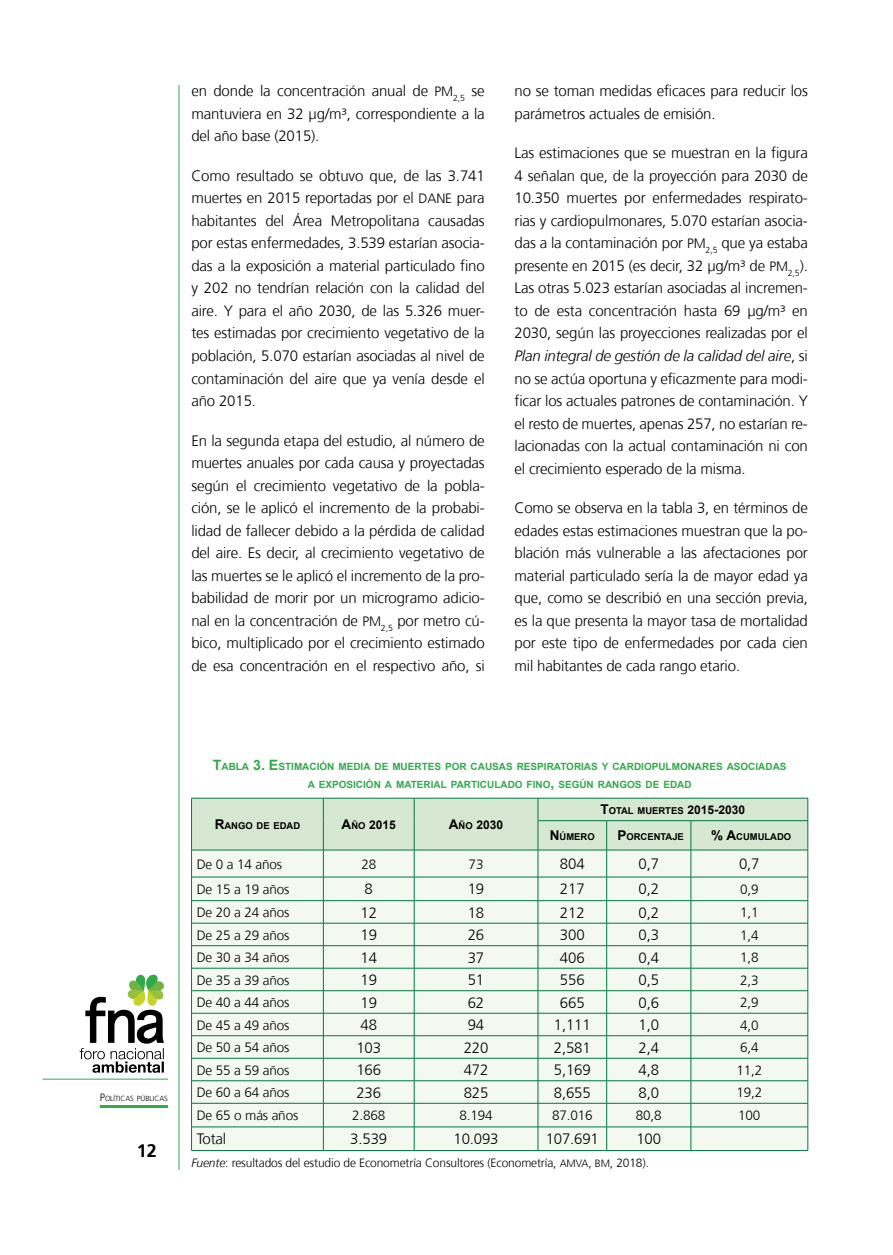
<style>
.page{position:relative;width:893px;height:1255px;background:#fff}
.page>*{position:absolute;margin:0;border:0;box-sizing:border-box;transform-origin:0 0}
.t1{font:700 18px "Frutiger";color:#000}
.t2{font:300 15px/22.5px "Frutiger";letter-spacing:-.01em;color:#000;text-align:justify}
.t3{font:300 13.5px "Frutiger";letter-spacing:-.01em;color:#000}
.t4{font:300 12px "Frutiger";letter-spacing:-.01em;color:#000}
.t5{font:700 12px "Arial";color:#000}
.t6{font:700 10.05px/18px "Arial";color:#32aa4a;text-align:center}
.t7{font:700 9.45px "Arial";color:#000}
.t8{font:300 7.35px "Frutiger";color:#000}
.s1{font-size:13.5px}
.s2{font-style:italic}
.s3{font-size:10.5px}
.s4{font-size:14.25px}
.s5{font-size:9.45px}
.s6{font-size:12px}
</style>
<div class="page">
<svg style="left:80px;top:974px;width:84px;height:98px"></svg>
<hr style="left:179px;top:85px;width:1px;height:1084px;background:#32aa4a">
<hr style="left:43px;top:1078px;width:125px;height:1px;background:#32aa4a">
<hr style="left:100px;top:1104px;width:68px;height:3px;background:#32aa4a">
<svg style="left:191px;top:798px;width:618px;height:352px"></svg>
<hr style="left:191px;top:1150px;width:132px;height:1px;background:#007740">
<hr style="left:323px;top:1150px;width:91px;height:1px;background:#007740">
<hr style="left:414px;top:1150px;width:124px;height:1px;background:#007740">
<hr style="left:538px;top:1150px;width:69px;height:1px;background:#007740">
<hr style="left:607px;top:1150px;width:84px;height:1px;background:#007740">
<hr style="left:691px;top:1150px;width:117px;height:1px;background:#007740">
<p class="t2" style="left:191px;top:80px;width:295px">en donde la concentración anual de <span class="s1">PM</span><sub>2,5</sub> se mantuviera en 32 µg/m³, correspondiente a la del año base (2015).</p>
<p class="t2" style="left:191px;top:165px;width:295px">Como resultado se obtuvo que, de las 3.741 muertes en 2015 reportadas por el <span class="s1">DANE</span> para habitantes del Área Metropolitana causadas por estas enfermedades, 3.539 estarían asocia&shy;das a la exposición a material particulado fino y 202 no tendrían relación con la calidad del aire. Y para el año 2030, de las 5.326 muer&shy;tes estimadas por crecimiento vegetativo de la población, 5.070 estarían asociadas al nivel de contaminación del aire que ya venía desde el año 2015.</p>
<p class="t2" style="left:191px;top:429px;width:295px">En la segunda etapa del estudio, al número de muertes anuales por cada causa y proyectadas según el crecimiento vegetativo de la pobla&shy;ción, se le aplicó el incremento de la probabi&shy;lidad de fallecer debido a la pérdida de calidad del aire. Es decir, al crecimiento vegetativo de las muertes se le aplicó el incremento de la pro&shy;babilidad de morir por un microgramo adicio&shy;nal en la concentración de <span class="s1">PM</span><sub>2,5</sub> por metro cú&shy;bico, multiplicado por el crecimiento estimado de esa concentración en el respectivo año, si</p>
<p class="t2" style="left:514px;top:80px;width:295px">no se toman medidas eficaces para reducir los parámetros actuales de emisión.</p>
<p class="t2" style="left:514px;top:142px;width:295px">Las estimaciones que se muestran en la figura 4 señalan que, de la proyección para 2030 de 10.350 muertes por enfermedades respirato&shy;rias y cardiopulmonares, 5.070 estarían asocia&shy;das a la contaminación por <span class="s1">PM</span><sub>2,5</sub> que ya estaba presente en 2015 (es decir, 32 µg/m³ de <span class="s1">PM</span><sub>2,5</sub>).<br>Las otras 5.023 estarían asociadas al incremen&shy;to de esta concentración hasta 69 µg/m³ en 2030, según las proyecciones realizadas por el <span class="s2">Plan integral de gestión de la calidad del aire</span>, si no se actúa oportuna y eficazmente para modi&shy;ficar los actuales patrones de contaminación. Y el resto de muertes, apenas 257, no estarían re&shy;lacionadas con la actual contaminación ni con el crecimiento esperado de la misma.</p>
<p class="t2" style="left:514px;top:497px;width:295px">Como se observa en la tabla 3, en términos de edades estas estimaciones muestran que la po&shy;blación más vulnerable a las afectaciones por material particulado sería la de mayor edad ya que, como se describió en una sección previa, es la que presenta la mayor tasa de mortalidad por este tipo de enfermedades por cada cien mil habitantes de cada rango etario.</p>
<p class="t8" style="left:100px;top:1093px;width:70px"><span class="s3">P</span>OLÍTICAS PÚBLICAS</p>
<p class="t1" style="left:137px;top:1140px;width:22px">12</p>
<p class="t6" style="left:213px;top:757px;width:575px"><span class="s4">T</span>ABLA <span class="s4">3. E</span>STIMACIÓN MEDIA DE MUERTES POR CAUSAS RESPIRATORIAS Y CARDIOPULMONARES ASOCIADAS<br>A EXPOSICIÓN A MATERIAL PARTICULADO FINO<span class="s4">,</span> SEGÚN RANGOS DE EDAD</p>
<p class="t7" style="left:215px;top:819px;width:87px"><span class="s1">R</span>ANGO DE EDAD</p>
<p class="t5" style="left:342px;top:816px;width:56px"><span class="s1">A</span><span class="s5">ÑO</span> 2015</p>
<p class="t5" style="left:449px;top:816px;width:56px"><span class="s1">A</span><span class="s5">ÑO</span> 2030</p>
<p class="t7" style="left:600px;top:804px;width:146px"><span class="s1">T</span>OTAL MUERTES <span class="s6">2015</span><span class="s1">-</span><span class="s6">2030</span></p>
<p class="t7" style="left:550px;top:830px;width:46px"><span class="s1">N</span> ÚMERO</p>
<p class="t7" style="left:617px;top:830px;width:68px"><span class="s1">P</span>ORCENTAJE</p>
<p class="t7" style="left:711px;top:830px;width:82px"><span class="s1">% A</span>CUMULADO</p>
<p class="t3" style="left:197px;top:856px;width:87px">De 0 a 14 años</p>
<p class="t3" style="left:361px;top:856px;width:16px">28</p>
<p class="t3" style="left:469px;top:856px;width:16px">73</p>
<p class="t2" style="left:560px;top:852px;width:26px">804</p>
<p class="t2" style="left:638px;top:852px;width:22px">0,7</p>
<p class="t2" style="left:739px;top:852px;width:22px">0,7</p>
<p class="t3" style="left:197px;top:881px;width:94px">De 15 a 19 años</p>
<p class="t2" style="left:365px;top:878px;width:10px">8</p>
<p class="t2" style="left:468px;top:878px;width:18px">19</p>
<p class="t2" style="left:560px;top:878px;width:26px">217</p>
<p class="t2" style="left:638px;top:878px;width:22px">0,2</p>
<p class="t3" style="left:740px;top:881px;width:20px">0,9</p>
<p class="t3" style="left:197px;top:904px;width:94px">De 20 a 24 años</p>
<p class="t2" style="left:360px;top:901px;width:18px">12</p>
<p class="t2" style="left:468px;top:901px;width:18px">18</p>
<p class="t2" style="left:560px;top:901px;width:26px">212</p>
<p class="t2" style="left:638px;top:901px;width:22px">0,2</p>
<p class="t3" style="left:740px;top:904px;width:20px">1,1</p>
<p class="t3" style="left:197px;top:927px;width:94px">De 25 a 29 años</p>
<p class="t2" style="left:360px;top:923px;width:18px">19</p>
<p class="t2" style="left:468px;top:923px;width:18px">26</p>
<p class="t2" style="left:560px;top:923px;width:26px">300</p>
<p class="t2" style="left:638px;top:923px;width:22px">0,3</p>
<p class="t3" style="left:740px;top:927px;width:20px">1,4</p>
<p class="t3" style="left:197px;top:949px;width:94px">De 30 a 34 años</p>
<p class="t2" style="left:360px;top:946px;width:18px">14</p>
<p class="t2" style="left:468px;top:946px;width:18px">37</p>
<p class="t2" style="left:560px;top:946px;width:26px">406</p>
<p class="t2" style="left:638px;top:946px;width:22px">0,4</p>
<p class="t3" style="left:740px;top:949px;width:20px">1,8</p>
<p class="t3" style="left:197px;top:972px;width:94px">De 35 a 39 años</p>
<p class="t2" style="left:360px;top:968px;width:18px">19</p>
<p class="t2" style="left:468px;top:968px;width:18px">51</p>
<p class="t2" style="left:560px;top:968px;width:26px">556</p>
<p class="t2" style="left:638px;top:968px;width:22px">0,5</p>
<p class="t3" style="left:740px;top:972px;width:20px">2,3</p>
<p class="t3" style="left:197px;top:994px;width:94px">De 40 a 44 años</p>
<p class="t2" style="left:360px;top:991px;width:18px">19</p>
<p class="t2" style="left:468px;top:991px;width:18px">62</p>
<p class="t2" style="left:560px;top:991px;width:26px">665</p>
<p class="t2" style="left:638px;top:991px;width:22px">0,6</p>
<p class="t3" style="left:740px;top:994px;width:20px">2,9</p>
<p class="t3" style="left:197px;top:1017px;width:94px">De 45 a 49 años</p>
<p class="t2" style="left:360px;top:1013px;width:18px">48</p>
<p class="t2" style="left:468px;top:1013px;width:18px">94</p>
<p class="t2" style="left:554px;top:1013px;width:38px">1,111</p>
<p class="t2" style="left:638px;top:1013px;width:22px">1,0</p>
<p class="t3" style="left:740px;top:1017px;width:20px">4,0</p>
<p class="t3" style="left:197px;top:1039px;width:94px">De 50 a 54 años</p>
<p class="t2" style="left:356px;top:1036px;width:26px">103</p>
<p class="t2" style="left:464px;top:1036px;width:26px">220</p>
<p class="t2" style="left:554px;top:1036px;width:38px">2,581</p>
<p class="t2" style="left:638px;top:1036px;width:22px">2,4</p>
<p class="t3" style="left:740px;top:1039px;width:20px">6,4</p>
<p class="t3" style="left:197px;top:1062px;width:94px">De 55 a 59 años</p>
<p class="t2" style="left:356px;top:1058px;width:26px">166</p>
<p class="t2" style="left:464px;top:1058px;width:26px">472</p>
<p class="t2" style="left:554px;top:1058px;width:38px">5,169</p>
<p class="t2" style="left:638px;top:1058px;width:22px">4,8</p>
<p class="t3" style="left:736px;top:1062px;width:27px">11,2</p>
<p class="t3" style="left:197px;top:1084px;width:94px">De 60 a 64 años</p>
<p class="t2" style="left:356px;top:1081px;width:26px">236</p>
<p class="t2" style="left:464px;top:1081px;width:26px">825</p>
<p class="t2" style="left:554px;top:1081px;width:38px">8,655</p>
<p class="t2" style="left:638px;top:1081px;width:22px">8,0</p>
<p class="t3" style="left:736px;top:1084px;width:27px">19,2</p>
<p class="t3" style="left:197px;top:1107px;width:103px">De 65 o más años</p>
<p class="t3" style="left:352px;top:1107px;width:35px">2.868</p>
<p class="t3" style="left:459px;top:1107px;width:35px">8.194</p>
<p class="t3" style="left:552px;top:1107px;width:42px">87.016</p>
<p class="t3" style="left:636px;top:1107px;width:27px">80,8</p>
<p class="t3" style="left:738px;top:1107px;width:24px">100</p>
<p class="t2" style="left:197px;top:1128px;width:31px">Total</p>
<p class="t2" style="left:350px;top:1128px;width:38px">3.539</p>
<p class="t2" style="left:453px;top:1128px;width:47px">10.093</p>
<p class="t2" style="left:546px;top:1128px;width:55px">107.691</p>
<p class="t2" style="left:636px;top:1128px;width:26px">100</p>
<p class="t4" style="left:191px;top:1155px;width:459px"><span class="s2">Fuente</span>: resultados del estudio de Econometría Consultores (Econometría, <span class="s3">AMVA</span>, <span class="s3">BM</span>, 2018).</p>
</div>
